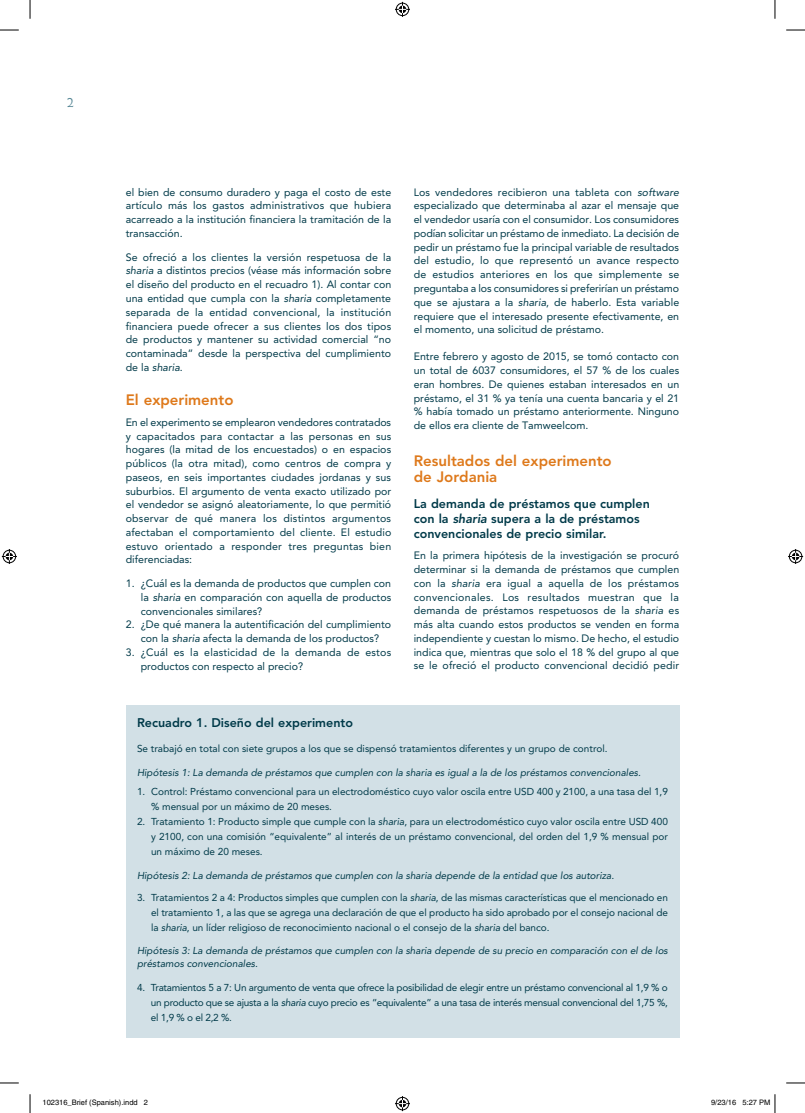
<style>
.page{position:relative;width:805px;height:1113px;background:#fff}
.page>*{position:absolute;margin:0;border:0;box-sizing:border-box;transform-origin:0 0}
.subhead_1{font:800 15px/16.2px "Avenir";color:#de791b}
.t1{font:15px "Weiss";color:#548594}
.subhead_2{font:800 12.5px/15px "Avenir";color:#003a49}
.Box_title{font:800 12.5px "Avenir";color:#003a49}
.body_text{font:10.62px/13.8px "Avenir";color:#003a49;text-align:justify}
.body_text-2{font:10.62px/13.8px "Avenir";letter-spacing:.02em;color:#003a49}
.Box_text{font:10px/15px "Avenir";color:#003a49;text-align:justify}
.Box_text-2{font:italic 10px/12.5px "Avenir";color:#003a49}
.t2{font:7.5px "Helvetica";color:#000}
.s1{font-style:italic}
</style>
<div class="page">
<div style="left:126px;top:705px;width:552px;height:332px;background:#d2e0e6"></div>
<svg style="left:0;top:29px;width:19px;height:2px"></svg>
<svg style="left:786px;top:29px;width:18px;height:2px"></svg>
<svg style="left:0;top:1082px;width:19px;height:1px"></svg>
<svg style="left:786px;top:1082px;width:18px;height:1px"></svg>
<svg style="left:29px;top:0;width:2px;height:19px"></svg>
<svg style="left:29px;top:1094px;width:2px;height:18px"></svg>
<svg style="left:774px;top:0;width:1px;height:19px"></svg>
<svg style="left:395px;top:2px;width:15px;height:15px"></svg>
<svg style="left:395px;top:1096px;width:15px;height:14px"></svg>
<svg style="left:2px;top:549px;width:15px;height:15px"></svg>
<svg style="left:788px;top:549px;width:14px;height:15px"></svg>
<svg style="left:774px;top:1094px;width:1px;height:18px"></svg>
<p class="t1" style="left:67px;top:93px;width:9px">2</p>
<p class="body_text" style="left:126px;top:185px;width:267px">el bien de consumo duradero y paga el costo de este artículo más los gastos administrativos que hubiera acarreado a la institución financiera la tramitación de la transacción.</p>
<p class="body_text" style="left:126px;top:250px;width:267px">Se ofreció a los clientes la versión respetuosa de la <span class="s1">sharia</span> a distintos precios (véase más información sobre el diseño del producto en el recuadro 1). Al contar con una entidad que cumpla con la <span class="s1">sharia</span> completamente separada de la entidad convencional, la institución financiera puede ofrecer a sus clientes los dos tipos de productos y mantener su actividad comercial “no contaminada” desde la perspectiva del cumplimiento de la <span class="s1">sharia</span>.</p>
<p class="subhead_1" style="left:126px;top:391px;width:109px">El experimento</p>
<p class="body_text" style="left:126px;top:415px;width:267px">En el experimento se emplearon vendedores contratados y capacitados para contactar a las personas en sus hogares (la mitad de los encuestados) o en espacios públicos (la otra mitad), como centros de compra y paseos, en seis importantes ciudades jordanas y sus suburbios. El argumento de venta exacto utilizado por el vendedor se asignó aleatoriamente, lo que permitió observar de qué manera los distintos argumentos afectaban el comportamiento del cliente. El estudio estuvo orientado a responder tres preguntas bien diferenciadas:</p>
<p class="body_text" style="left:141px;top:576px;width:252px;text-indent:-15px">1. ¿Cuál es la demanda de productos que cumplen con la <span class="s1">sharia</span> en comparación con aquella de productos convencionales similares?</p>
<p class="body_text" style="left:126px;top:618px;width:267px;text-align:center">2. ¿De qué manera la autentificación del cumplimiento con la <span class="s1">sharia</span> afecta la demanda de los productos?</p>
<p class="body_text-2" style="left:141px;top:645px;width:252px;text-indent:-15px">3. ¿Cuál es la elasticidad de la demanda de estos productos con respecto al precio?</p>
<p class="body_text" style="left:413px;top:185px;width:267px">Los vendedores recibieron una tableta con <span class="s1">software </span>especializado que determinaba al azar el mensaje que el vendedor usaría con el consumidor. Los consumidores podían solicitar un préstamo de inmediato. La decisión de pedir un préstamo fue la principal variable de resultados del estudio, lo que representó un avance respecto de estudios anteriores en los que simplemente se preguntaba a los consumidores si preferirían un préstamo que se ajustara a la <span class="s1">sharia</span>, de haberlo. Esta variable requiere que el interesado presente efectivamente, en el momento, una solicitud de préstamo.</p>
<p class="body_text" style="left:413px;top:349px;width:267px">Entre febrero y agosto de 2015, se tomó contacto con un total de 6037 consumidores, el 57 % de los cuales eran hombres. De quienes estaban interesados en un préstamo, el 31 % ya tenía una cuenta bancaria y el 21 % había tomado un préstamo anteriormente. Ninguno de ellos era cliente de Tamweelcom.</p>
<p class="subhead_1" style="left:413px;top:452px;width:199px">Resultados del experimento de Jordania</p>
<p class="subhead_2" style="left:413px;top:496px;width:237px">La demanda de préstamos que cumplen con la <span class="s1">sharia</span> supera a la de préstamos convencionales de precio similar.</p>
<p class="body_text" style="left:413px;top:548px;width:267px">En la primera hipótesis de la investigación se procuró determinar si la demanda de préstamos que cumplen con la <span class="s1">sharia</span> era igual a aquella de los préstamos convencionales. Los resultados muestran que la demanda de préstamos respetuosos de la <span class="s1">sharia</span> es más alta cuando estos productos se venden en forma independiente y cuestan lo mismo. De hecho, el estudio indica que, mientras que solo el 18 % del grupo al que se le ofreció el producto convencional decidió pedir</p>
<p class="Box_title" style="left:137px;top:715px;width:217px">Recuadro 1. Diseño del experimento</p>
<p class="Box_text" style="left:137px;top:741px;width:472px">Se trabajó en total con siete grupos a los que se dispensó tratamientos diferentes y un grupo de control.</p>
<p class="Box_text-2" style="left:137px;top:766px;width:505px">Hipótesis 1: La demanda de préstamos que cumplen con la sharia es igual a la de los préstamos convencionales.</p>
<p class="Box_text" style="left:151px;top:784px;width:518px;text-indent:-14px">1. Control: Préstamo convencional para un electrodoméstico cuyo valor oscila entre USD 400 y 2100, a una tasa del 1,9 % mensual por un máximo de 20 meses.</p>
<p class="Box_text" style="left:151px;top:814px;width:518px;text-indent:-14px">2. Tratamiento 1: Producto simple que cumple con la <span class="s1">sharia</span>, para un electrodoméstico cuyo valor oscila entre USD 400 y 2100, con una comisión “equivalente” al interés de un préstamo convencional, del orden del 1,9 % mensual por un máximo de 20 meses.</p>
<p class="Box_text-2" style="left:137px;top:869px;width:478px">Hipótesis 2: La demanda de préstamos que cumplen con la sharia depende de la entidad que los autoriza.</p>
<p class="Box_text" style="left:151px;top:889px;width:518px;text-indent:-14px">3. Tratamientos 2 a 4: Productos simples que cumplen con la <span class="s1">sharia</span>, de las mismas características que el mencionado en el tratamiento 1, a las que se agrega una declaración de que el producto ha sido aprobado por el consejo nacional de la <span class="s1">sharia</span>, un líder religioso de reconocimiento nacional o el consejo de la <span class="s1">sharia</span> del banco.</p>
<p class="Box_text-2" style="left:137px;top:944px;width:532px">Hipótesis 3: La demanda de préstamos que cumplen con la sharia depende de su precio en comparación con el de los préstamos convencionales.</p>
<p class="Box_text" style="left:151px;top:979px;width:518px;text-indent:-14px">4. Tratamientos 5 a 7: Un argumento de venta que ofrece la posibilidad de elegir entre un préstamo convencional al 1,9 % o un producto que se ajusta a la <span class="s1">sharia</span> cuyo precio es “equivalente” a una tasa de interés mensual convencional del 1,75 %, el 1,9 % o el 2,2 %.</p>
<p class="t2" style="left:42px;top:1098px;width:107px">102316_Brief (Spanish).indd 2</p>
<p class="t2" style="left:710px;top:1098px;width:61px">9/23/16 5:27 PM</p>
</div>
